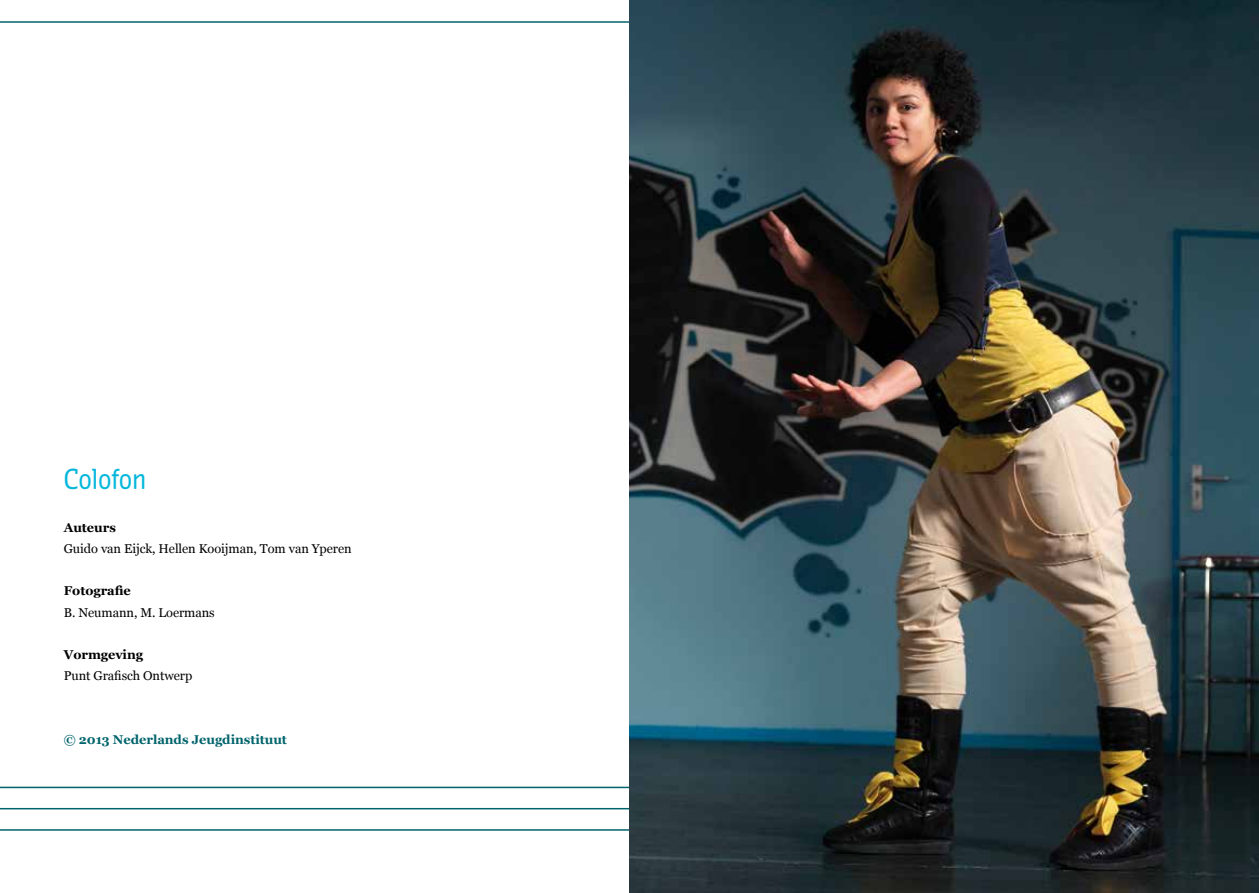
<style>
.page{position:relative;width:1259px;height:893px;background:#fff}
.page>*{position:absolute;margin:0;border:0;box-sizing:border-box;transform-origin:0 0}
.t1{font:27px "Sansa Con Soft Pro";letter-spacing:-.005em;color:#06b7dc}
.t2{font:12.75px "Georgia";letter-spacing:-.005em;color:#000}
.t3{font:700 12.75px "Georgia";letter-spacing:-.005em;color:#00646c}
.t4{font:700 12.75px "Georgia";letter-spacing:-.005em;color:#000}
</style>
<div class="page">
<hr style="left:0;top:21px;width:629px;height:2px;background:#00646c">
<hr style="left:0;top:787px;width:629px;height:1px;background:#00646c">
<hr style="left:0;top:808px;width:629px;height:1px;background:#00646c">
<hr style="left:0;top:829px;width:629px;height:2px;background:#00646c">
<img style="left:629px;top:0;width:630px;height:893px">
<h1 class="t1" style="left:64px;top:461px;width:84px">Colofon</h1>
<p class="t4" style="left:64px;top:517px;width:54px">Auteurs</p>
<p class="t2" style="left:64px;top:539px;width:289px">Guido van Eijck, Hellen Kooijman, Tom van Yperen</p>
<p class="t4" style="left:64px;top:581px;width:69px">Fotografie</p>
<p class="t2" style="left:64px;top:603px;width:152px">B. Neumann, M. Loermans</p>
<p class="t4" style="left:64px;top:645px;width:81px">Vormgeving</p>
<p class="t2" style="left:64px;top:667px;width:130px">Punt Grafisch Ontwerp</p>
<p class="t3" style="left:64px;top:730px;width:225px">© 2013 Nederlands Jeugdinstituut</p>
</div>
